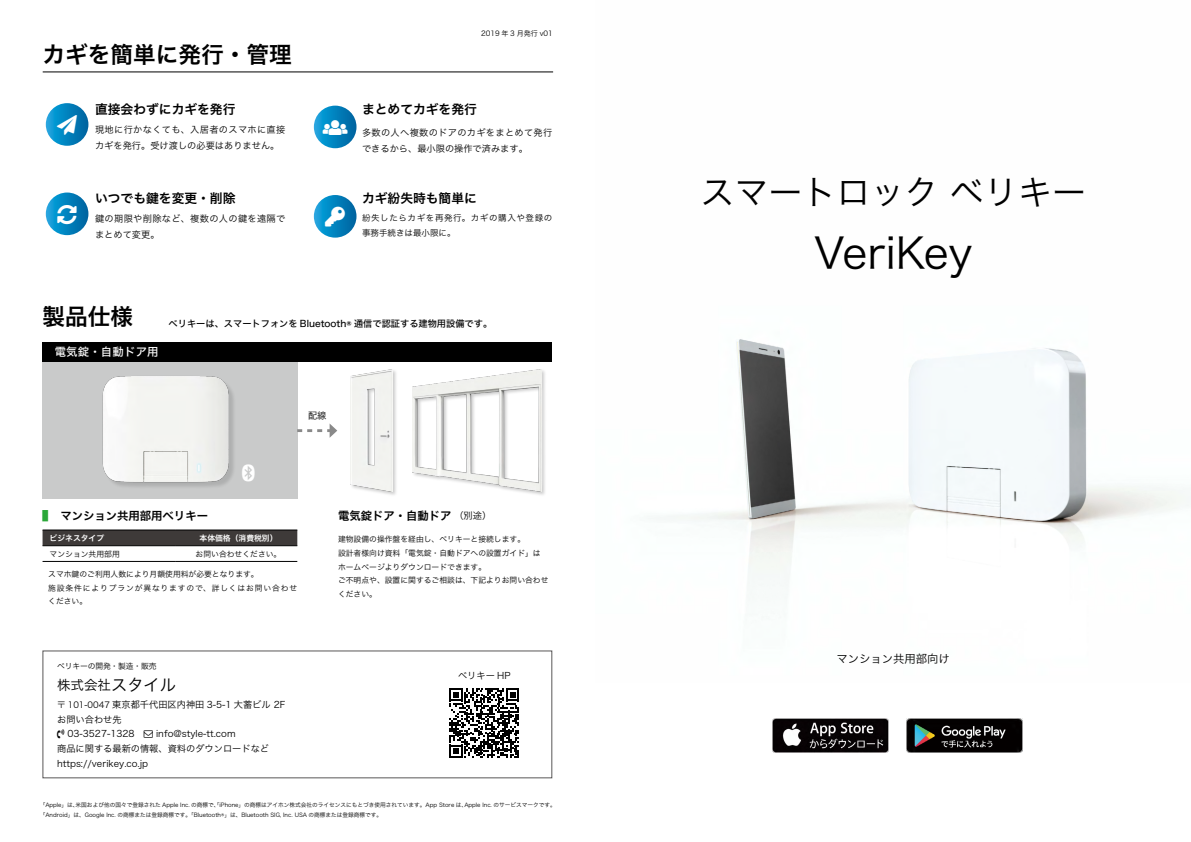
<style>
.page{position:relative;width:1191px;height:842px;background:#fff}
.page>*{position:absolute;margin:0;border:0;box-sizing:border-box;transform-origin:0 0}
.t1{font:42.5px "Hiragino Sans W3";color:#000}
.t2{font:34px "Hiragino Sans W3";color:#000}
.t3{font:22.7px "Hiragino Sans W6";color:#000}
.t4{font:13.5px "Hiragino Sans W3";color:#000}
.t5{font:12.8px "Hiragino Sans W6";color:#000}
.t6{font:11.3px "Hiragino Sans W6";color:#000}
.t7{font:11.3px "Hiragino Sans W3";color:#000}
.t8{font:11.3px "Hiragino Sans W5";letter-spacing:.02em;color:#fff}
.t9{font:9.2px/14.9px "Hiragino Sans W3";color:#000}
.t10{font:9.2px/16.1px "Hiragino Sans W3";letter-spacing:.035em;color:#000}
.t11{font:9.2px "Hiragino Sans W5";color:#000}
.t12{font:8.5px/14.9px "Hiragino Sans W3";letter-spacing:.07em;color:#000}
.t13{font:7.8px/13.6px "Hiragino Sans W3";color:#000}
.t14{font:7.8px "Hira Kaku Pro W3";color:#000}
.t15{font:7.8px "Hira Kaku Pro W6";color:#fff}
.t16{font:7.8px "Hiragino Sans W3";letter-spacing:-.02em;color:#000}
.t17{font:7.1px "Hiragino Sans W3";color:#000}
.t18{font:5.7px/9.9px "Hira Kaku Pro W3";color:#000}
.s1{font-family:"Hiragino Sans W4";color:#2aa738}
.s2{font-size:16.3px}
.s3{font-size:8.5px}
.s4{font-family:"Hiragino Sans W3";font-size:9.2px}
</style>
<div class="page">
<img style="left:650px;top:339px;width:539px;height:247px">
<img style="left:772px;top:718px;width:116px;height:34px">
<img style="left:907px;top:718px;width:116px;height:35px">
<div style="left:43px;top:361px;width:255px;height:137px;background:#c9caca"></div>
<svg style="left:449px;top:688px;width:70px;height:70px"></svg>
<div style="left:43px;top:651px;width:509px;height:127px;border:1px solid #595757"></div>
<img style="left:102px;top:376px;width:132px;height:111px">
<div style="left:42px;top:342px;width:510px;height:20px;background:#000"></div>
<div style="left:43px;top:531px;width:254px;height:14px;background:#3e3a39"></div>
<hr style="left:43px;top:530px;width:133px;height:1px;background:#000">
<hr style="left:176px;top:530px;width:121px;height:1px;background:#000">
<hr style="left:43px;top:545px;width:133px;height:1px;background:#000">
<hr style="left:176px;top:545px;width:121px;height:1px;background:#000">
<hr style="left:43px;top:561px;width:133px;height:1px;background:#000">
<hr style="left:176px;top:561px;width:121px;height:1px;background:#000">
<div style="left:412px;top:368px;width:134px;height:129px;background:#000;opacity:.21"></div>
<img style="left:413px;top:369px;width:128px;height:123px">
<div style="left:349px;top:368px;width:48px;height:129px;background:#000;opacity:.21"></div>
<img style="left:351px;top:369px;width:41px;height:123px">
<svg style="left:297px;top:423px;width:40px;height:15px"></svg>
<hr style="left:43px;top:72px;width:510px;height:1px;background:#000">
<svg style="left:46px;top:103px;width:42px;height:43px"></svg>
<svg style="left:46px;top:193px;width:42px;height:42px"></svg>
<svg style="left:314px;top:106px;width:42px;height:42px"></svg>
<svg style="left:314px;top:195px;width:42px;height:43px"></svg>
<svg style="left:323px;top:120px;width:24px;height:15px"></svg>
<svg style="left:325px;top:207px;width:20px;height:20px"></svg>
<svg style="left:58px;top:205px;width:19px;height:19px"></svg>
<svg style="left:57px;top:115px;width:20px;height:20px"></svg>
<h3 class="t3" style="left:42px;top:34px;width:251px">カギを簡単に発行・管理</h3>
<h3 class="t5" style="left:95px;top:97px;width:142px">直接会わずにカギを発行</h3>
<h3 class="t10" style="left:95px;top:121px;width:192px">現地に行かなくても、入居者のスマホに直接カギを発行。受け渡しの必要はありません。</h3>
<h3 class="t5" style="left:95px;top:186px;width:142px">いつでも鍵を変更・削除</h3>
<h3 class="t10" style="left:95px;top:210px;width:192px">鍵の期限や削除など、複数の人の鍵を遠隔でまとめて変更。</h3>
<p class="t17" style="left:481px;top:27px;width:73px">2019 年 3 月発行 v01</p>
<h3 class="t5" style="left:362px;top:97px;width:116px">まとめてカギを発行</h3>
<h3 class="t10" style="left:362px;top:123px;width:192px">多数の人へ複数のドアのカギをまとめて発行できるから、最小限の操作で済みます。</h3>
<h3 class="t5" style="left:362px;top:186px;width:116px">カギ紛失時も簡単に</h3>
<h3 class="t12" style="left:362px;top:210px;width:192px">紛失したらカギを再発行。カギの購入や登録の事務手続きは最小限に。</h3>
<h3 class="t3" style="left:43px;top:296px;width:92px">製品仕様</h3>
<h3 class="t8" style="left:55px;top:342px;width:105px">電気錠・自動ドア用</h3>
<h3 class="t11" style="left:169px;top:315px;width:325px">ベリキーは、スマートフォンを Bluetooth® 通信で認証する建物用設備です。</h3>
<h3 class="t9" style="left:308px;top:407px;width:20px">配線</h3>
<h3 class="t6" style="left:43px;top:505px;width:167px"><span class="s1">▌</span> マンション共用部用ベリキー</h3>
<h3 class="t15" style="left:50px;top:531px;width:56px">ビジネスタイプ</h3>
<h3 class="t15" style="left:199px;top:531px;width:79px">本体価格（消費税別）</h3>
<h3 class="t14" style="left:50px;top:547px;width:72px">マンション共用部用</h3>
<h3 class="t14" style="left:196px;top:547px;width:87px">お問い合わせください。</h3>
<h3 class="t13" style="left:48px;top:567px;width:251px">スマホ鍵のご利用人数により月額使用料が必要となります。<br>施設条件によりプランが異なりますので、詳しくはお問い合わせください。</h3>
<h3 class="t16" style="left:57px;top:659px;width:101px">ベリキーの開発・製造・販売</h3>
<h3 class="t4" style="left:57px;top:673px;width:121px">株式会社<span class="s2">スタイル</span></h3>
<h3 class="t9" style="left:57px;top:696px;width:230px"><span class="s3">〒 101-0047</span> 東京都千代田区内神田 3-5-1 大蓄ビル 2F</h3>
<h3 class="t9" style="left:57px;top:711px;width:66px">お問い合わせ先</h3>
<h3 class="t9" style="left:67px;top:726px;width:78px">03-3527-1328　</h3>
<h3 class="t9" style="left:57px;top:726px;width:213px;text-indent:99px">info@style-tt.com<br>商品に関する最新の情報、資料のダウンロードなどhttps://verikey.co.jp</h3>
<h3 class="t6" style="left:338px;top:505px;width:155px">電気錠ドア・自動ドア <span class="s4">（別途）</span></h3>
<h3 class="t13" style="left:338px;top:532px;width:212px">建物設備の操作盤を経由し、ベリキーと接続します。<br>設計者様向け資料「電気錠・自動ドアへの設置ガイド」はホームページよりダウンロードできます。<br>ご不明点や、設置に関するご相談は、下記よりお問い合わせください。</h3>
<h3 class="t9" style="left:458px;top:667px;width:54px">ベリキー HP</h3>
<p class="t18" style="left:40px;top:799px;width:517px">「Apple」は、米国および他の国々で登録された Apple Inc. の商標で、「iPhone」の商標はアイホン株式会社のライセンスにもとづき使用されています。App Store は、Apple Inc. のサービスマークです。「Android」は、Google Inc. の商標または登録商標です。「Bluetooth®」は、Bluetooth SIG, Inc. USA の商標または登録商標です。</p>
<h2 class="t2" style="left:700px;top:162px;width:387px">スマートロック ベリキー</h2>
<h1 class="t1" style="left:814px;top:215px;width:160px">VeriKey</h1>
<h3 class="t7" style="left:836px;top:648px;width:115px">マンション共用部向け</h3>
</div>
